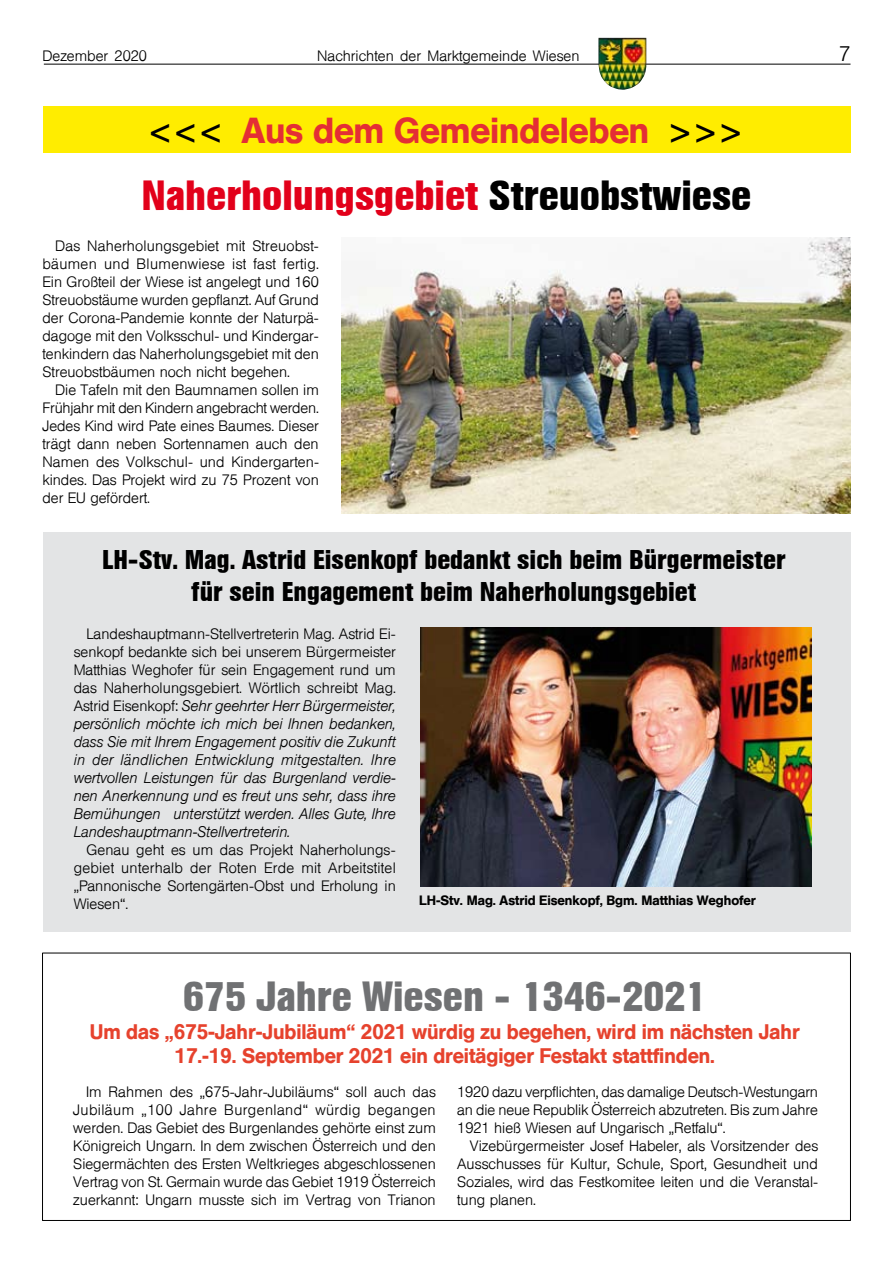
<style>
.page{position:relative;width:893px;height:1263px;background:#fff}
.page>*{position:absolute;margin:0;border:0;box-sizing:border-box;transform-origin:0 0}
.t1{font:700 42px "Helvetica Condensed BQ";color:#e2001a}
.t2{font:700 42px "Helvetica Condensed BQ";color:#707173}
.t3{font:500 36px "Helvetica BQ";color:#e42e35}
.t4{font:700 27px/32.4px "Helvetica Condensed BQ";color:#000;text-align:center}
.t5{font:500 21px/24px "Helvetica BQ";color:#e6422d;text-align:center}
.t6{font:300 21px "Helvetica BQ";color:#000}
.t7{font:300 15px/18px "Helvetica BQ";color:#000;text-align:justify}
.t8{font:italic 300 15px/18px "Helvetica BQ";color:#000;text-align:justify}
.t9{font:500 13.5px "Helvetica BQ";color:#000}
.s1{font-size:27px;color:#000}
.s2{color:#000}
.s3{font-style:normal}
</style>
<div class="page">
<hr style="left:44px;top:64px;width:806px;height:1px;background:#000">
<img style="left:598px;top:38px;width:48px;height:52px">
<div style="left:43px;top:533px;width:807px;height:399px;background:#e3e4e5"></div>
<img style="left:342px;top:237px;width:508px;height:277px">
<img style="left:420px;top:627px;width:391px;height:259px">
<div style="left:43px;top:106px;width:807px;height:47px;background:#ffed00"></div>
<p class="t7" style="left:43px;top:48px;width:106px">Dezember 2020</p>
<p class="t7" style="left:317px;top:48px;width:264px">Nachrichten der Marktgemeinde Wiesen</p>
<h3 class="t6" style="left:839px;top:42px;width:13px">7</h3>
<h2 class="t3" style="left:151px;top:109px;width:590px"><span class="s1">&lt; &lt; &lt;</span> Aus dem Gemeindeleben <span class="s1">&gt; &gt; &gt;</span></h2>
<h1 class="t1" style="left:142px;top:171px;width:611px">Naherholungsgebiet <span class="s2">Streuobstwiese</span></h1>
<p class="t7" style="left:43px;top:237px;width:278px;text-indent:13px">Das Naherholungsgebiet mit Streuobst&shy;bäumen und Blumenwiese ist fast fertig.<br>Ein Großteil der Wiese ist angelegt und 160<br>Streuobstäume wurden gepflanzt. Auf Grund der Corona-Pandemie konnte der Naturpä&shy;dagoge mit den Volksschul- und Kindergar&shy;tenkindern das Naherholungsgebiet mit den Streuobstbäumen noch nicht begehen.</p>
<p class="t7" style="left:43px;top:381px;width:278px;text-indent:13px">Die Tafeln mit den Baumnamen sollen im Frühjahr mit den Kindern angebracht werden.<br>Jedes Kind wird Pate eines Baumes. Dieser trägt dann neben Sortennamen auch den Namen des Volkschul- und Kindergarten&shy;kindes. Das Projekt wird zu 75 Prozent von der EU gefördert.</p>
<h3 class="t4" style="left:102px;top:544px;width:685px">LH-Stv. Mag. Astrid Eisenkopf bedankt sich beim Bürgermeister für sein Engagement beim Naherholungsgebiet</h3>
<p class="t8" style="left:74px;top:625px;width:324px;text-indent:13px"><span class="s3">Landeshauptmann-Stellvertreterin Mag. Astrid Ei&shy;senkopf bedankte sich bei unserem Bürgermeister Matthias Weghofer für sein Engagement rund um das Naherholungsgebiert. Wörtlich schreibt Mag.<br>Astrid Eisenkopf:</span> Sehr geehrter Herr Bürgermeister, persönlich möchte ich mich bei Ihnen bedanken, dass Sie mit Ihrem Engagement positiv die Zukunft in der ländlichen Entwicklung mitgestalten. Ihre wertvollen Leistungen für das Burgenland verdie&shy;nen Anerkennung und es freut uns sehr, dass ihre Bemühungen unterstützt werden. Alles Gute, Ihre Landeshauptmann-Stellvertreterin.</p>
<p class="t7" style="left:74px;top:841px;width:324px;text-indent:13px">Genau geht es um das Projekt Naherholungs&shy;gebiet unterhalb der Roten Erde mit Arbeitstitel „Pannonische Sortengärten-Obst und Erholung in Wiesen“.</p>
<p class="t9" style="left:419px;top:892px;width:338px">LH-Stv. Mag. Astrid Eisenkopf, Bgm. Matthias Weghofer</p>
<h1 class="t2" style="left:183px;top:972px;width:525px">675 Jahre Wiesen - 1346-2021</h1>
<h3 class="t5" style="left:90px;top:1020px;width:711px">Um das „675-Jahr-Jubiläum“ 2021 würdig zu begehen, wird im nächsten Jahr<br>17.-19. September 2021 ein dreitägiger Festakt stattfinden.</h3>
<p class="t7" style="left:457px;top:1083px;width:362px">1920 dazu verpflichten, das damalige Deutsch-Westungarn an die neue Republik Österreich abzutreten. Bis zum Jahre 1921 hieß Wiesen auf Ungarisch „Retfalu“.</p>
<p class="t7" style="left:457px;top:1137px;width:362px;text-indent:13px">Vizebürgermeister Josef Habeler, als Vorsitzender des Ausschusses für Kultur, Schule, Sport, Gesundheit und Soziales, wird das Festkomitee leiten und die Veranstal&shy;tung planen.</p>
<p class="t7" style="left:73px;top:1083px;width:364px;text-indent:13px">Im Rahmen des „675-Jahr-Jubiläums“ soll auch das Jubiläum „100 Jahre Burgenland“ würdig begangen werden. Das Gebiet des Burgenlandes gehörte einst zum Königreich Ungarn. In dem zwischen Österreich und den Siegermächten des Ersten Weltkrieges abgeschlossenen Vertrag von St. Germain wurde das Gebiet 1919 Österreich zuerkannt: Ungarn musste sich im Vertrag von Trianon</p>
</div>
